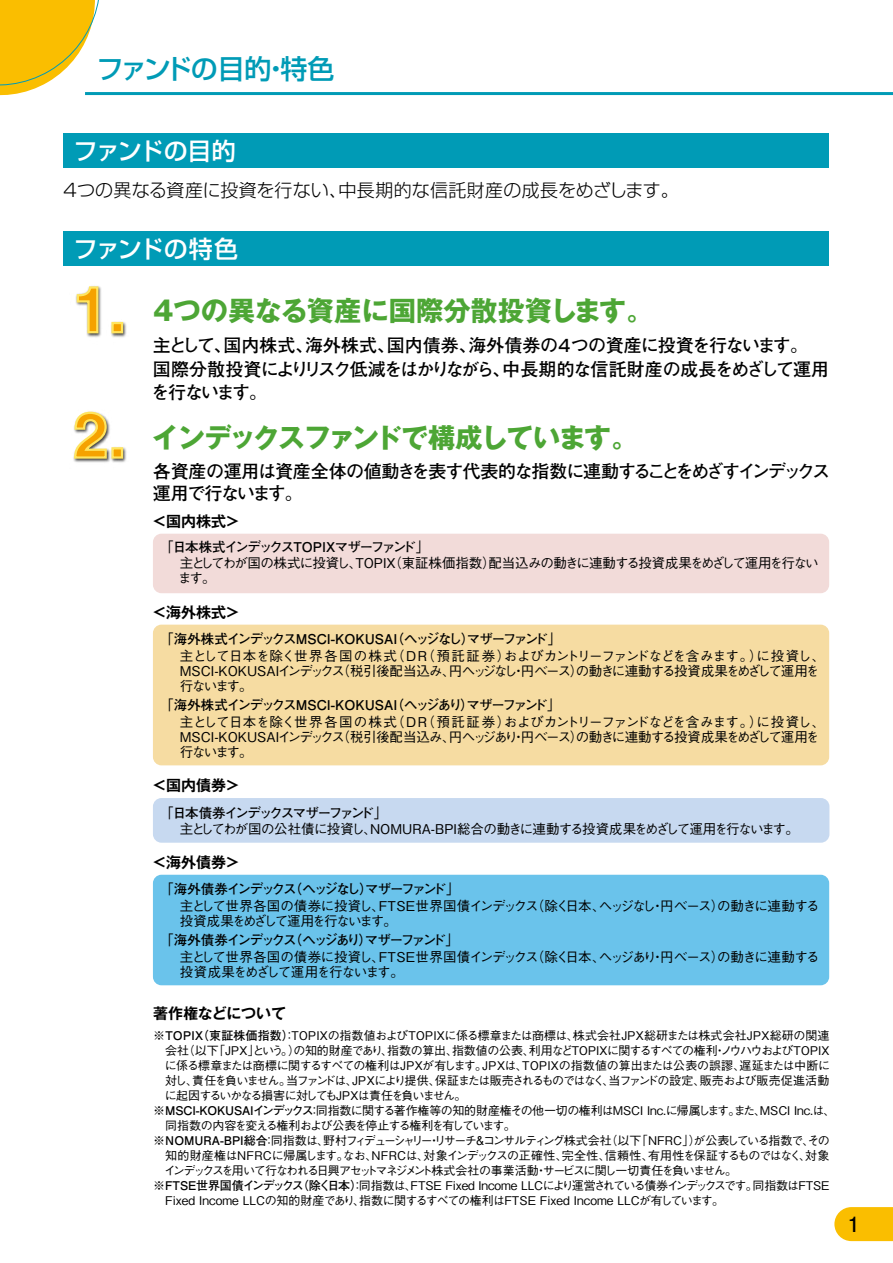
<style>
.page{position:relative;width:893px;height:1263px;background:#fff}
.page>*{position:absolute;margin:0;border:0;box-sizing:border-box;transform-origin:0 0}
.t1{font:700 63px "Helvetica LT Std";color:#f5a200}
.t2{font:700 27.15px "Gothic MB101 Pr 5";color:#4da635}
.t3{font:700 27.15px "Gothic MB101 Pr 5";letter-spacing:-.065em;color:#4da635}
.t4{font:500 27px "Shin Go Pr 5";letter-spacing:-.035em;color:#009bb6}
.t5{font:500 24px "Shin Go Pr 5";letter-spacing:-.03em;color:#fff}
.t6{font:700 21px "Futo Go B101 Pro";color:#000}
.t7{font:700 18px/22.5px "Futo Go B101 Pr 5";letter-spacing:-.06em;color:#000}
.t8{font:300 18px "Shin Go Pr 5";letter-spacing:.01em;color:#000}
.t9{font:700 15px "Gothic MB101 Pr 5 De";color:#000}
.t10{font:500 13.5px/15px "Gothic BBB Pr 5";letter-spacing:-.055em;color:#000}
.t11{font:700 13.5px "Futo Go B101 Pr 5";letter-spacing:-.09em;color:#000}
.t12{font:500 13.5px/15px "Gothic BBB Pr 5";letter-spacing:-.075em;color:#000}
.t13{font:700 13.5px "Futo Go B101 Pr 5";letter-spacing:-.155em;color:#000}
.t14{font:700 13.5px "Futo Go B101 Pr 5";letter-spacing:-.13em;color:#000}
.t15{font:500 12px "Gothic BBB Pr 5";letter-spacing:-.115em;color:#000}
.t16{font:500 12px "Gothic BBB Pr 5";letter-spacing:-.11em;color:#000}
.t17{font:500 12px "Gothic BBB Pr 5";letter-spacing:-.015em;color:#000}
.t18{font:500 12px "Gothic BBB Pr 5";letter-spacing:-.01em;color:#000}
.t19{font:500 12px "Gothic BBB Pr 5";letter-spacing:-.125em;color:#000}
.t20{font:500 12px "Gothic BBB Pr 5";letter-spacing:-.085em;color:#000}
.t21{font:500 12px "Gothic BBB Pr 5";letter-spacing:-.03em;color:#000}
.t22{font:500 12px "Gothic BBB Pr 5";color:#000}
.t23{font:500 12px "Gothic BBB Pr 5";letter-spacing:-.145em;color:#000}
.s1{font-family:"Futo Go B101 Pr 5";font-weight:700}
</style>
<div class="page">
<hr style="left:85px;top:92px;width:808px;height:3px;background:#009bb6">
<svg style="left:0;top:0;width:115px;height:96px"></svg>
<svg style="left:834px;top:1207px;width:59px;height:34px"></svg>
<div style="left:64px;top:134px;width:765px;height:34px;background:#009bb6"></div>
<div style="left:64px;top:232px;width:765px;height:34px;background:#009bb6"></div>
<img style="left:87px;top:287px;width:40px;height:51px">
<svg style="left:76px;top:286px;width:24px;height:48px"></svg>
<div style="left:111px;top:322px;width:12px;height:11px;border:2px solid #ffe55f"></div>
<img style="left:73px;top:420px;width:54px;height:43px">
<svg style="left:73px;top:411px;width:35px;height:49px"></svg>
<div style="left:111px;top:447px;width:12px;height:12px;border:2px solid #ffe55f"></div>
<div style="left:153px;top:875px;width:676px;height:110px;background:#6ac3eb;border-radius:9px"></div>
<div style="left:153px;top:798px;width:676px;height:45px;background:#c7d9f0;border-radius:9px"></div>
<div style="left:153px;top:534px;width:676px;height:59px;background:#f2dbd9;border-radius:9px"></div>
<div style="left:153px;top:625px;width:676px;height:140px;background:#f6dca2;border-radius:9px"></div>
<h3 class="t4" style="left:96px;top:47px;width:240px">ファンドの目的・特色</h3>
<h3 class="t5" style="left:73px;top:131px;width:164px">ファンドの目的</h3>
<h3 class="t8" style="left:61px;top:175px;width:619px">４つの異なる資産に投資を行ない、中長期的な信託財産の成長をめざします。</h3>
<h3 class="t5" style="left:73px;top:229px;width:166px">ファンドの特色</h3>
<h1 class="t1" style="left:74px;top:272px;width:54px">1.</h1>
<h2 class="t2" style="left:150px;top:288px;width:506px">４つの異なる資産に国際分散投資します。</h2>
<h3 class="t7" style="left:153px;top:331px;width:678px;line-height:24.8px">主として、国内株式、海外株式、国内債券、海外債券の４つの資産に投資を行ないます。国際分散投資によりリスク低減をはかりながら、中長期的な信託財産の成長をめざして運用</h3>
<h3 class="t7" style="left:152px;top:380px;width:117px">を行ないます。</h3>
<h1 class="t1" style="left:74px;top:397px;width:54px">2.</h1>
<h2 class="t3" style="left:152px;top:415px;width:488px">インデックスファンドで構成しています。</h2>
<h3 class="t7" style="left:153px;top:459px;width:679px">各資産の運用は資産全体の値動きを表す代表的な指数に連動することをめざすインデックス運用で行ないます。</h3>
<p class="t9" style="left:152px;top:509px;width:90px">＜国内株式＞</p>
<p class="t11" style="left:153px;top:536px;width:278px">　「日本株式インデックスTOPIXマザーファンド」</p>
<p class="t10" style="left:178px;top:554px;width:642px">主としてわが国の株式に投資し、TOPIX（東証株価指数）配当込みの動きに連動する投資成果をめざして運用を行ないます。</p>
<p class="t9" style="left:152px;top:600px;width:90px">＜海外株式＞</p>
<p class="t11" style="left:153px;top:628px;width:410px">　「海外株式インデックスMSCI-KOKUSAI（ヘッジなし）マザーファンド」</p>
<p class="t10" style="left:180px;top:647px;width:647px">主として日本を除く世界各国の株式（DR（預託証券）およびカントリーファンドなどを含みます。）に投資し、<br>MSCI-KOKUSAIインデックス（税引後配当込み、円ヘッジなし・円ベース）の動きに連動する投資成果をめざして運用を行ないます。</p>
<p class="t11" style="left:153px;top:694px;width:409px">　「海外株式インデックスMSCI-KOKUSAI（ヘッジあり）マザーファンド」</p>
<p class="t10" style="left:180px;top:713px;width:647px">主として日本を除く世界各国の株式（DR（預託証券）およびカントリーファンドなどを含みます。）に投資し、<br>MSCI-KOKUSAIインデックス（税引後配当込み、円ヘッジあり・円ベース）の動きに連動する投資成果をめざして運用を行ないます。</p>
<p class="t9" style="left:152px;top:773px;width:90px">＜国内債券＞</p>
<p class="t14" style="left:160px;top:802px;width:229px">「日本債券インデックスマザーファンド」</p>
<p class="t10" style="left:180px;top:820px;width:620px">主としてわが国の公社債に投資し、NOMURA-BPI総合の動きに連動する投資成果をめざして運用を行ないます。</p>
<p class="t9" style="left:152px;top:850px;width:90px">＜海外債券＞</p>
<p class="t13" style="left:153px;top:878px;width:308px">　「海外債券インデックス（ヘッジなし）マザーファンド」</p>
<p class="t12" style="left:180px;top:897px;width:641px">主として世界各国の債券に投資し、FTSE世界国債インデックス（除く日本、ヘッジなし・円ベース）の動きに連動する投資成果をめざして運用を行ないます。</p>
<p class="t13" style="left:153px;top:929px;width:308px">　「海外債券インデックス（ヘッジあり）マザーファンド」</p>
<p class="t10" style="left:180px;top:948px;width:641px">主として世界各国の債券に投資し、FTSE世界国債インデックス（除く日本、ヘッジあり・円ベース）の動きに連動する投資成果をめざして運用を行ないます。</p>
<p class="t9" style="left:153px;top:1001px;width:134px">著作権などについて</p>
<p class="t15" style="left:153px;top:1026px;width:678px">※<span class="s1">ＴＯＰＩＸ（東証株価指数）</span>：ＴＯＰＩＸの指数値およびＴＯＰＩＸに係る標章または商標は、株式会社ＪＰＸ総研または株式会社ＪＰＸ総研の関連</p>
<p class="t16" style="left:165px;top:1041px;width:668px">会社（以下「ＪＰＸ」という。）の知的財産であり、指数の算出、指数値の公表、利用などＴＯＰＩＸに関するすべての権利・ノウハウおよびＴＯＰＩＸ</p>
<p class="t20" style="left:165px;top:1056px;width:667px">に係る標章または商標に関するすべての権利はＪＰＸが有します。ＪＰＸは、ＴＯＰＩＸの指数値の算出または公表の誤謬、遅延または中断に</p>
<p class="t19" style="left:165px;top:1071px;width:666px">対し、責任を負いません。当ファンドは、ＪＰＸにより提供、保証または販売されるものではなく、当ファンドの設定、販売および販売促進活動</p>
<p class="t23" style="left:165px;top:1086px;width:303px">に起因するいかなる損害に対してもＪＰＸは責任を負いません。</p>
<p class="t17" style="left:153px;top:1101px;width:684px">※<span class="s1">MSCI-KOKUSAIインデックス</span>：同指数に関する著作権等の知的財産権その他一切の権利はMSCI Inc.に帰属します。また、MSCI Inc.は、</p>
<p class="t16" style="left:165px;top:1116px;width:352px">同指数の内容を変える権利および公表を停止する権利を有しています。</p>
<p class="t15" style="left:153px;top:1131px;width:678px">※<span class="s1">NOMURA-BPI総合</span>：同指数は、野村フィデューシャリー・リサーチ＆コンサルティング株式会社（以下「NFRC」）が公表している指数で、その</p>
<p class="t21" style="left:165px;top:1146px;width:666px">知的財産権はNFRCに帰属します。なお、NFRCは、対象インデックスの正確性、完全性、信頼性、有用性を保証するものではなく、対象</p>
<p class="t15" style="left:164px;top:1161px;width:574px">インデックスを用いて行なわれる日興アセットマネジメント株式会社の事業活動・サービスに関し一切責任を負いません。</p>
<p class="t18" style="left:153px;top:1176px;width:678px">※<span class="s1">FTSE世界国債インデックス（除く日本）</span>：同指数は、FTSE Fixed Income LLCにより運営されている債券インデックスです。同指数はFTSE</p>
<p class="t22" style="left:165px;top:1191px;width:561px">Fixed Income LLCの知的財産であり、指数に関するすべての権利はFTSE Fixed Income LLCが有しています。</p>
<h3 class="t6" style="left:848px;top:1207px;width:13px">1</h3>
</div>
